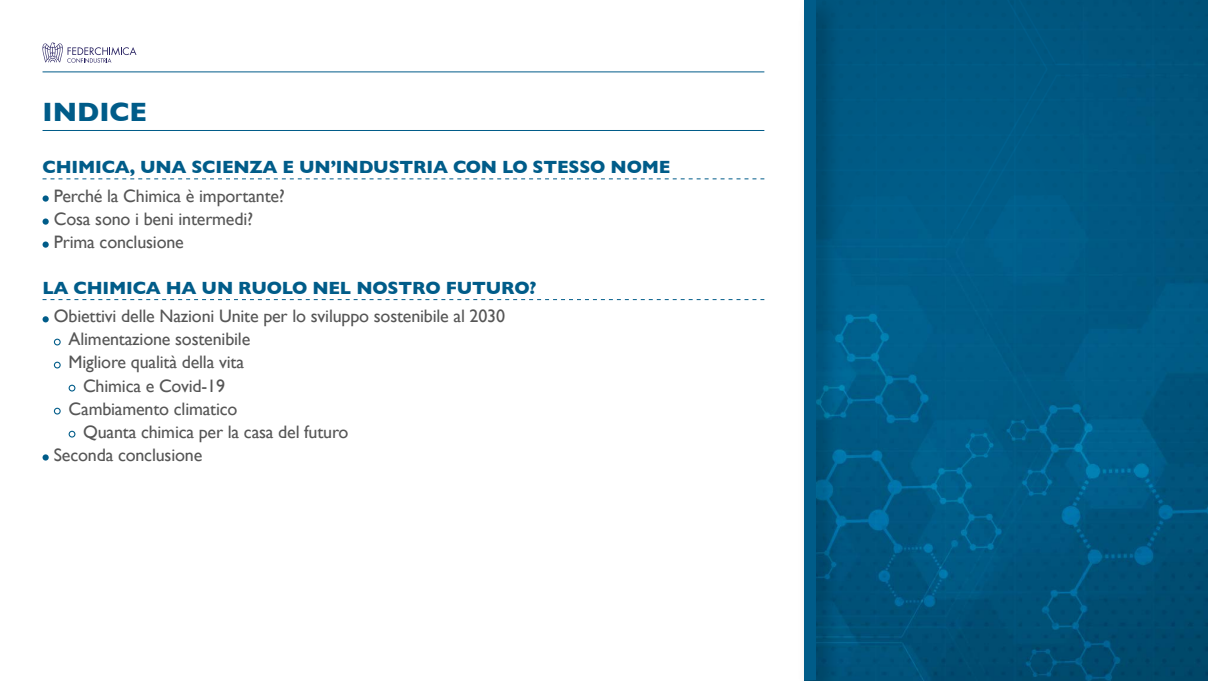
<style>
.page{position:relative;width:1208px;height:681px;background:#fff}
.page>*{position:absolute;margin:0;border:0;box-sizing:border-box;transform-origin:0 0}
.t1{font:700 27px "Gill Sans";color:#005c89}
.t2{font:18px/23px "Gill Sans";letter-spacing:-.01em;color:#565656}
.t3{font:700 18px "Gill Sans";letter-spacing:-.01em;color:#005c89}
</style>
<div class="page">
<svg style="left:42px;top:42px;width:94px;height:21px"></svg>
<svg style="left:43px;top:195px;width:6px;height:6px"></svg>
<svg style="left:43px;top:218px;width:6px;height:6px"></svg>
<svg style="left:43px;top:241px;width:6px;height:6px"></svg>
<svg style="left:43px;top:316px;width:6px;height:6px"></svg>
<div style="left:54px;top:338px;width:7px;height:7px;border:1px solid #005c89;border-radius:50%"></div>
<div style="left:54px;top:361px;width:7px;height:7px;border:1px solid #005c89;border-radius:50%"></div>
<div style="left:69px;top:384px;width:6px;height:7px;border:1px solid #005c89;border-radius:50%"></div>
<div style="left:54px;top:407px;width:7px;height:7px;border:1px solid #005c89;border-radius:50%"></div>
<div style="left:69px;top:430px;width:6px;height:7px;border:1px solid #005c89;border-radius:50%"></div>
<svg style="left:43px;top:454px;width:6px;height:6px"></svg>
<img style="left:841px;top:1px;width:367px;height:679px">
<hr style="left:43px;top:72px;width:721px;height:1px;background:#005c89">
<hr style="left:43px;top:130px;width:721px;height:1px;background:#005c89">
<svg style="left:43px;top:178px;width:721px;height:1px"></svg>
<svg style="left:43px;top:299px;width:721px;height:1px"></svg>
<div style="left:796px;top:0;width:45px;height:680px;background:#000;opacity:.3"></div>
<div style="left:804px;top:1px;width:11px;height:679px;background:#005c89"></div>
<h1 class="t1" style="left:43px;top:91px;width:17px">INDI</h1>
<h1 class="t1" style="left:109px;top:91px;width:35px">CE</h1>
<p class="t3" style="left:43px;top:152px;width:25px">CHIMI</p>
<p class="t3" style="left:102px;top:152px;width:570px">CA, UNA SCIENZA E UN’INDUSTRIA CON LO STESSO NOME</p>
<p class="t2" style="left:54px;top:184px;width:233px">Perché la Chimica è importante?<br>Cosa sono i beni intermedi?<br>Prima conclusione</p>
<p class="t3" style="left:43px;top:273px;width:495px">LA CHIMICA HA UN RUOLO NEL NOSTRO FUTURO?</p>
<p class="t2" style="left:54px;top:304px;width:453px">Obiettivi delle Nazioni Unite per lo sviluppo sostenibile al 2030</p>
<p class="t2" style="left:69px;top:327px;width:183px">Alimentazione sostenibile</p>
<p class="t2" style="left:69px;top:350px;width:177px">Migliore qualità della vita</p>
<p class="t2" style="left:83px;top:373px;width:143px">Chimica e Covid-19</p>
<p class="t2" style="left:69px;top:396px;width:170px">Cambiamento climatico</p>
<p class="t2" style="left:83px;top:419px;width:267px">Quanta chimica per la casa del futuro</p>
<p class="t2" style="left:54px;top:442px;width:150px">Seconda conclusione</p>
</div>
